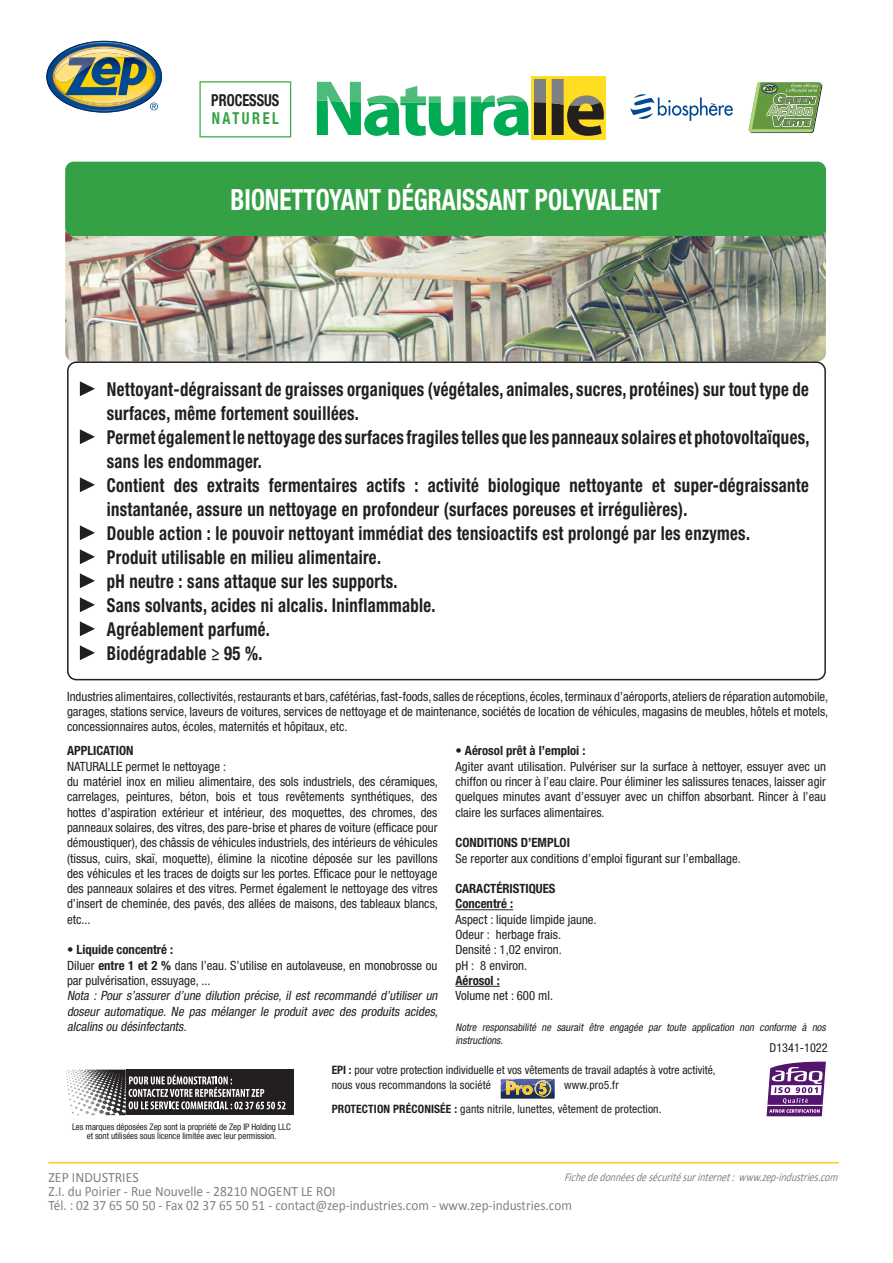
<style>
.page{position:relative;width:893px;height:1263px;background:#fff}
.page>*{position:absolute;margin:0;border:0;box-sizing:border-box;transform-origin:0 0}
.t1{font:700 condensed 29.25px "Helvetica Neue LT Std";color:#fff;scale:.86 1}
.t2{font:700 condensed 19.2px/24px "Helvetica Neue LT Std";letter-spacing:.02em;color:#231f20;scale:.87 1}
.t3{font:700 condensed 16.5px "Helvetica Neue LT Std";color:#231f20;scale:.87 1}
.t4{font:700 condensed 16.5px "Helvetica Neue LT Std";letter-spacing:.18em;color:#34a147;scale:.87 1}
.t5{font:14.25px/14.2px "Calibri";color:#7e8387}
.t6{font:condensed 12.75px/15.3px "Helvetica Neue LT Std";color:#231f20}
.t7{font:italic condensed 12.75px/15.3px "Helvetica Neue LT Std";color:#231f20;text-align:justify}
.t8{font:700 condensed 12.75px/15.3px "Helvetica Neue LT Std";color:#231f20}
.t9{font:condensed 12.3px "Helvetica Neue LT Std";color:#231f20}
.t10{font:italic 12px "Calibri";color:#7e8387;scale:.82 1}
.t11{font:condensed 11.55px/15px "Helvetica Neue LT Std";letter-spacing:.01em;color:#231f20}
.t12{font:italic condensed 10.5px/12.6px "Helvetica Neue LT Std";color:#231f20}
.t13{font:condensed 9px/9px "Helvetica Neue LT Std";letter-spacing:-.005em;color:#231f20;text-align:center}
.s1{font-weight:700}
</style>
<div class="page">
<hr style="left:48px;top:1162px;width:791px;height:1px;background:#fecc18">
<svg style="left:150px;top:103px;width:8px;height:7px"></svg>
<img style="left:90px;top:41px;width:28px;height:1px">
<img style="left:46px;top:69px;width:2px;height:16px">
<img style="left:161px;top:70px;width:1px;height:13px">
<img style="left:79px;top:108px;width:50px;height:5px">
<img style="left:48px;top:61px;width:4px;height:31px">
<img style="left:80px;top:107px;width:48px;height:4px">
<img style="left:74px;top:42px;width:60px;height:4px">
<img style="left:52px;top:46px;width:104px;height:61px">
<img style="left:54px;top:77px;width:11px;height:6px">
<svg style="left:92px;top:46px;width:12px;height:1px"></svg>
<svg style="left:48px;top:65px;width:7px;height:13px"></svg>
<img style="left:54px;top:48px;width:99px;height:29px">
<svg style="left:65px;top:54px;width:96px;height:42px;background:#72846b"></svg>
<img style="left:65px;top:230px;width:761px;height:131px">
<svg style="left:749px;top:82px;width:73px;height:51px;background:#8dae74"></svg>
<svg style="left:766px;top:1061px;width:60px;height:56px"></svg>
<hr style="left:767px;top:1105px;width:56px;height:1px;background:#fff">
<div style="left:126px;top:1069px;width:167px;height:46px;background:#231f20"></div>
<svg style="left:79px;top:1069px;width:206px;height:46px"></svg>
<svg style="left:501px;top:1079px;width:54px;height:20px"></svg>
<img style="left:501px;top:1079px;width:24px;height:5px">
<div style="left:65px;top:162px;width:761px;height:74px;background:#34a147;border-radius:9px"></div>
<hr style="left:455px;top:909px;width:58px;height:1px;background:#231f20">
<hr style="left:455px;top:986px;width:45px;height:1px;background:#231f20">
<svg style="left:80px;top:381px;width:15px;height:15px"></svg>
<svg style="left:80px;top:429px;width:15px;height:15px"></svg>
<svg style="left:80px;top:477px;width:15px;height:15px"></svg>
<svg style="left:80px;top:525px;width:15px;height:15px"></svg>
<svg style="left:80px;top:549px;width:15px;height:15px"></svg>
<svg style="left:80px;top:573px;width:15px;height:15px"></svg>
<svg style="left:80px;top:597px;width:15px;height:15px"></svg>
<svg style="left:80px;top:621px;width:15px;height:15px"></svg>
<svg style="left:80px;top:645px;width:15px;height:15px"></svg>
<div style="left:67px;top:361px;width:759px;height:319px;border:2px solid #231f20;border-radius:9px"></div>
<div style="left:531px;top:76px;width:75px;height:64px;background:#ffdd21"></div>
<svg style="left:317px;top:79px;width:229px;height:57px"></svg>
<svg style="left:552px;top:79px;width:52px;height:57px"></svg>
<svg style="left:630px;top:94px;width:103px;height:27px"></svg>
<div style="left:199px;top:81px;width:92px;height:56px;border:1px solid #40ae49"></div>
<p class="t3" style="left:211px;top:91px;width:80px">PROCESSUS</p>
<p class="t4" style="left:212px;top:108px;width:79px">NATUREL</p>
<h1 class="t1" style="left:231px;top:182px;width:502px">BIONETTOYANT DÉGRAISSANT POLYVALENT</h1>
<p class="t2" style="left:107px;top:377px;width:809px">Nettoyant-dégraissant de graisses organiques (végétales, animales, sucres, protéines) sur tout type de surfaces, même fortement souillées.<br>Permet également le nettoyage des surfaces fragiles telles que les panneaux solaires et photovoltaïques, sans les endommager.<br>Contient des extraits fermentaires actifs : activité biologique nettoyante et super-dégraissante instantanée, assure un nettoyage en profondeur (surfaces poreuses et irrégulières).<br>Double action : le pouvoir nettoyant immédiat des tensioactifs est prolongé par les enzymes.<br>Produit utilisable en milieu alimentaire.<br>pH neutre : sans attaque sur les supports.<br>Sans solvants, acides ni alcalis. Ininflammable.<br>Agréablement parfumé.<br>Biodégradable ≥ 95 %.</p>
<p class="t6" style="left:67px;top:688px;width:763px;text-align:justify">Industries alimentaires, collectivités, restaurants et bars, cafétérias, fast-foods, salles de réceptions, écoles, terminaux d’aéroports, ateliers de réparation automobile, garages, stations service, laveurs de voitures, services de nettoyage et de maintenance, sociétés de location de véhicules, magasins de meubles, hôtels et motels, concessionnaires autos, écoles, maternités et hôpitaux, etc.</p>
<p class="t8" style="left:67px;top:743px;width:68px">APPLICATION</p>
<p class="t6" style="left:67px;top:758px;width:372px">NATURALLE permet le nettoyage :<br>du matériel inox en milieu alimentaire, des sols industriels, des céramiques, carrelages, peintures, béton, bois et tous revêtements synthétiques, des hottes d’aspiration extérieur et intérieur, des moquettes, des chromes, des panneaux solaires, des vitres, des pare-brise et phares de voiture (efficace pour démoustiquer), des châssis de véhicules industriels, des intérieurs de véhicules (tissus, cuirs, skaï, moquette), élimine la nicotine déposée sur les pavillons des véhicules et les traces de doigts sur les portes. Efficace pour le nettoyage des panneaux solaires et des vitres. Permet également le nettoyage des vitres d’insert de cheminée, des pavés, des allées de maisons, des tableaux blancs, etc...</p>
<p class="t6" style="left:67px;top:942px;width:372px"><span class="s1">• Liquide concentré :<br></span>Diluer <span class="s1">entre 1 et 2 %</span> dans l’eau. S’utilise en autolaveuse, en monobrosse ou par pulvérisation, essuyage, ...</p>
<p class="t7" style="left:67px;top:988px;width:375px">Nota : Pour s’assurer d’une dilution précise, il est recommandé d’utiliser un doseur automatique. Ne pas mélanger le produit avec des produits acides, alcalins ou désinfectants.</p>
<p class="t8" style="left:455px;top:743px;width:131px">• Aérosol prêt à l’emploi :</p>
<p class="t6" style="left:455px;top:758px;width:372px;text-align:justify">Agiter avant utilisation. Pulvériser sur la surface à nettoyer, essuyer avec un chiffon ou rincer à l’eau claire. Pour éliminer les salissures tenaces, laisser agir quelques minutes avant d’essuyer avec un chiffon absorbant. Rincer à l’eau claire les surfaces alimentaires.</p>
<p class="t8" style="left:455px;top:835px;width:116px">CONDITIONS D’EMPLOI</p>
<p class="t6" style="left:455px;top:850px;width:287px">Se reporter aux conditions d’emploi figurant sur l’emballage.</p>
<p class="t8" style="left:455px;top:881px;width:102px">CARACTÉRISTIQUES<br>Concentré :</p>
<p class="t6" style="left:455px;top:911px;width:143px">Aspect : liquide limpide jaune.<br>Odeur : herbage frais.<br>Densité : 1,02 environ.<br>pH : 8 environ.</p>
<p class="t8" style="left:455px;top:973px;width:46px">Aérosol :</p>
<p class="t6" style="left:455px;top:988px;width:99px">Volume net : 600 ml.</p>
<p class="t12" style="left:455px;top:1021px;width:374px">Notre responsabilité ne saurait être engagée par toute application non conforme à nos instructions.</p>
<p class="t9" style="left:770px;top:1041px;width:60px">D1341-1022</p>
<p class="t13" style="left:72px;top:1122px;width:220px">Les marques déposées Zep sont la propriété de Zep IP Holding LLC et sont utilisées sous licence limitée avec leur permission.</p>
<p class="t11" style="left:332px;top:1063px;width:385px"><span class="s1">EPI :</span> pour votre protection individuelle et vos vêtements de travail adaptés à votre activité, nous vous recommandons la société</p>
<p class="t11" style="left:332px;top:1073px;width:331px;line-height:24px;text-indent:233px">www.pro5.fr<br><span class="s1">PROTECTION PRÉCONISÉE :</span> gants nitrile, lunettes, vêtement de protection.</p>
<p class="t10" style="left:564px;top:1168px;width:340px">Fichededonnéesdesécuritésurinternet:www.zep-industries.com</p>
<p class="t5" style="left:48px;top:1169px;width:525px">ZEP INDUSTRIES<br>Z.I. du Poirier - Rue Nouvelle - 28210 NOGENT LE ROI<br>Tél. : 02 37 65 50 50 - Fax 02 37 65 50 51 - contact@zep-industries.com - www.zep-industries.com</p>
</div>
